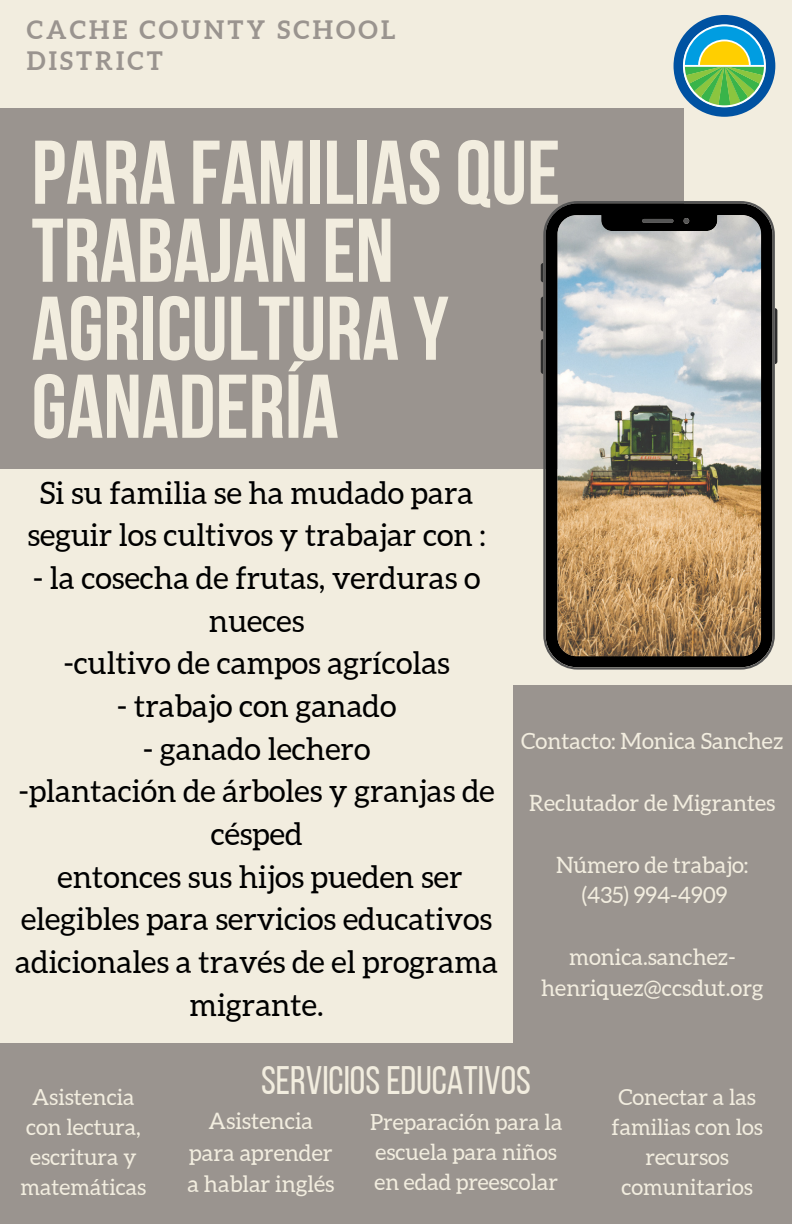
<style>
.page{position:relative;width:792px;height:1224px;background:#f2eddf}
.page>*{position:absolute;margin:0;border:0;box-sizing:border-box;transform-origin:0 0}
.t1{font:700 90.2px/78px "Bebas Neue";color:#f2eddf}
.t2{font:39.8px "Bebas Neue";color:#f2eddf}
.t3{font:31px/42.6px "Aleo";color:#000;text-align:center}
.t4{font:700 25.4px/31.2px "Aleo";letter-spacing:.125em;color:#9a948f}
.t5{font:22.6px/31.6px "Aleo";color:#f2eddf;text-align:center}
.t6{font:22.4px/30.8px "Aleo";color:#f2eddf;text-align:center}
.t7{font:22.2px/30px "Aleo";color:#f2eddf;text-align:center}
</style>
<div class="page">
<div style="left:0;top:108px;width:683px;height:360px;background:#9a948f"></div>
<svg style="left:541px;top:263px;width:2px;height:19px"></svg>
<svg style="left:541px;top:297px;width:2px;height:34px"></svg>
<svg style="left:541px;top:339px;width:2px;height:35px"></svg>
<svg style="left:775px;top:308px;width:2px;height:56px"></svg>
<svg style="left:543px;top:201px;width:232px;height:469px;background:#a19584"></svg>
<div style="left:0;top:1043px;width:792px;height:181px;background:#9a948f"></div>
<svg style="left:674px;top:15px;width:101px;height:102px"></svg>
<div style="left:513px;top:685px;width:279px;height:363px;background:#9a948f"></div>
<p class="t4" style="left:27px;top:14px;width:370px">CACHE COUNTY SCHOOL<br>DISTRICT</p>
<p class="t1" style="left:32px;top:142px;width:530px">PARA FAMILIASQUE<br>TRABAJAN EN<br>AGRICULTURA Y<br>GANADERÍA</p>
<p class="t3" style="left:27px;top:471px;width:460px">Si su familia se ha mudado para seguir los cultivos y trabajar con :</p>
<p class="t3" style="left:33px;top:557px;width:449px">- la cosecha de frutas, verduras o nueces</p>
<p class="t3" style="left:63px;top:642px;width:388px">-cultivo de campos agrícolas</p>
<p class="t3" style="left:117px;top:685px;width:281px">- trabajo con ganado</p>
<p class="t3" style="left:143px;top:727px;width:229px">- ganado lechero</p>
<p class="t3" style="left:18px;top:770px;width:478px">-plantación de árboles y granjas de césped</p>
<p class="t3" style="left:15px;top:855px;width:484px">entonces sus hijos pueden ser elegibles para servicios educativos adicionales a través de el programa migrante.</p>
<p class="t6" style="left:521px;top:726px;width:264px">Contacto: Monica Sanchez</p>
<p class="t6" style="left:529px;top:787px;width:248px">Reclutador de Migrantes</p>
<p class="t6" style="left:556px;top:849px;width:194px">Número de trabajo:</p>
<p class="t6" style="left:582px;top:880px;width:147px">(435) 994-4909</p>
<p class="t6" style="left:541px;top:942px;width:224px">monica.sanchez&shy;henriquez@ccsdut.org</p>
<p class="t7" style="left:20px;top:1082px;width:127px">Asistencia con lectura, escritura y matemáticas</p>
<p class="t2" style="left:261px;top:1065px;width:271px">SERVICIOSEDUCATIVOS</p>
<p class="t5" style="left:187px;top:1106px;width:149px">Asistencia para aprender a hablar inglés</p>
<p class="t7" style="left:370px;top:1107px;width:194px;text-align:left">Preparación para la escuela para niños en edad preescolar</p>
<p class="t7" style="left:611px;top:1082px;width:153px">Conectar a las familias con los recursos comunitarios</p>
</div>
